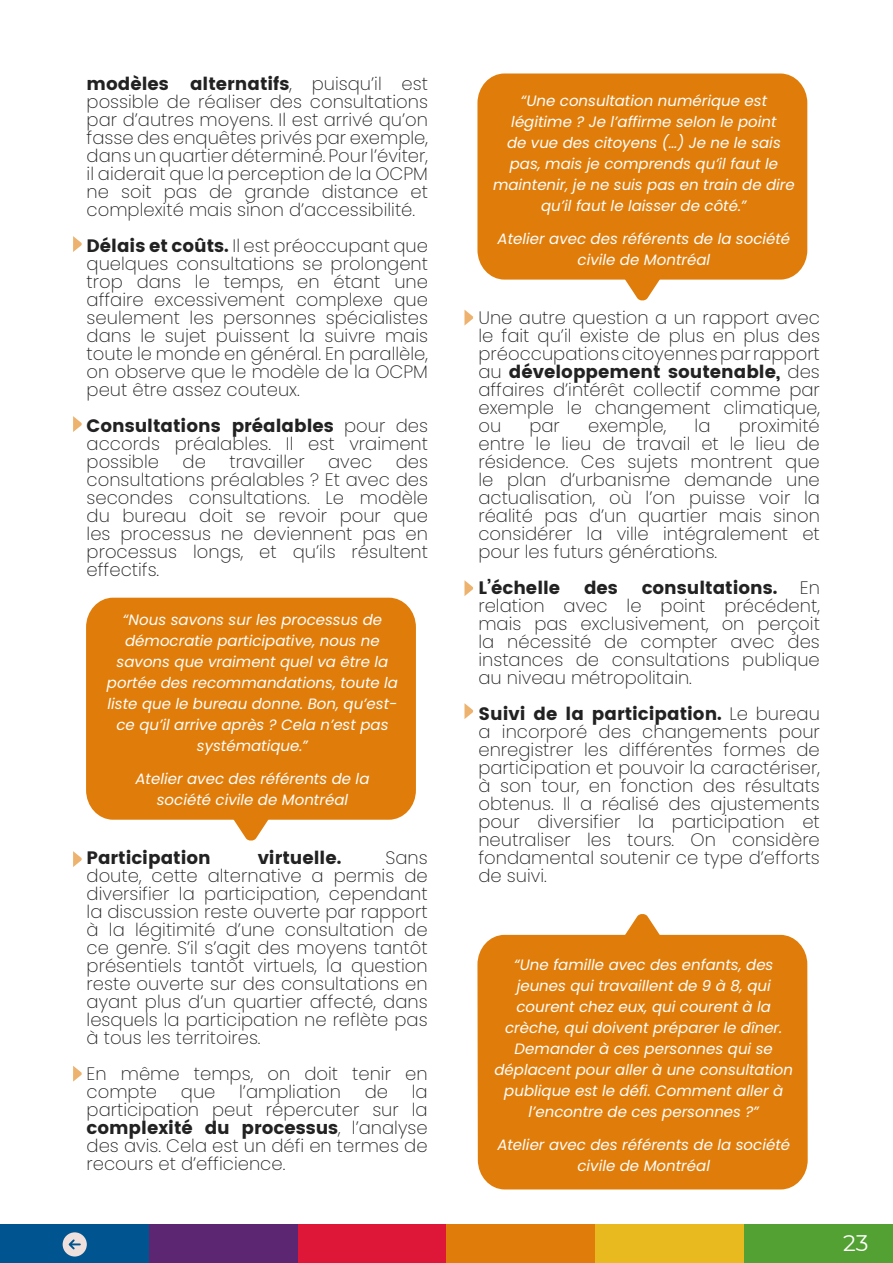
<style>
.page{position:relative;width:893px;height:1263px;background:#fff}
.page>*{position:absolute;margin:0;border:0;box-sizing:border-box;transform-origin:0 0}
.t1{font:22.5px "Montserrat";color:#fff}
.t2{font:200 18px/18px "Poppins";color:#222;text-align:justify}
.t3{font:700 18px "Poppins";color:#222}
.t4{font:italic 15px/21px "Poppins";color:#fefefe;text-align:center}
.s1{font-weight:700}
</style>
<div class="page">
<div style="left:0;top:1225px;width:149px;height:38px;background:#00548f"></div>
<div style="left:149px;top:1225px;width:149px;height:38px;background:#5c2673"></div>
<div style="left:298px;top:1225px;width:148px;height:38px;background:#de1738"></div>
<div style="left:446px;top:1225px;width:149px;height:38px;background:#e07d0a"></div>
<div style="left:595px;top:1225px;width:149px;height:38px;background:#e8ba1f"></div>
<div style="left:744px;top:1225px;width:149px;height:38px;background:#54a133"></div>
<div style="left:477px;top:74px;width:330px;height:206px;background:#e07d0a;border-radius:28px"></div>
<svg style="left:611px;top:279px;width:62px;height:22px"></svg>
<div style="left:477px;top:935px;width:331px;height:254px;background:#e07d0a;border-radius:28px"></div>
<svg style="left:611px;top:914px;width:62px;height:21px"></svg>
<div style="left:86px;top:598px;width:330px;height:222px;background:#e07d0a;border-radius:28px"></div>
<svg style="left:220px;top:819px;width:62px;height:22px"></svg>
<svg style="left:73px;top:236px;width:9px;height:16px"></svg>
<svg style="left:73px;top:416px;width:9px;height:16px"></svg>
<svg style="left:464px;top:310px;width:9px;height:16px"></svg>
<svg style="left:464px;top:580px;width:9px;height:16px"></svg>
<svg style="left:464px;top:703px;width:9px;height:16px"></svg>
<svg style="left:73px;top:851px;width:9px;height:16px"></svg>
<svg style="left:73px;top:1066px;width:9px;height:16px"></svg>
<svg style="left:63px;top:1232px;width:24px;height:24px"></svg>
<p class="t2" style="left:87px;top:75px;width:343px"><span class="s1">modèles alternatifs</span>, puisqu’il est possible de réaliser des consultations par d’autres moyens. Il est arrivé qu’on fasse des enquêtes privés par exemple, dans un quartier déterminé. Pour l’éviter, il aiderait que la perception de la OCPM ne soit pas de grande distance et complexité mais sinon d’accessibilité.</p>
<p class="t2" style="left:87px;top:237px;width:343px"><span class="s1">Délais et coûts.</span> Il est préoccupant que quelques consultations se prolongent trop dans le temps, en étant une affaire excessivement complexe que seulement les personnes spécialistes dans le sujet puissent la suivre mais toute le monde en général. En parallèle, on observe que le modèle de la OCPM peut être assez couteux.</p>
<p class="t2" style="left:87px;top:417px;width:343px"><span class="s1">Consultations préalables</span> pour des accords préalables. Il est vraiment possible</p>
<p class="t2" style="left:183px;top:453px;width:25px">de</p>
<p class="t2" style="left:229px;top:453px;width:77px">travailler</p>
<p class="t2" style="left:328px;top:453px;width:46px">avec</p>
<p class="t2" style="left:87px;top:453px;width:343px;text-indent:309px">des consultations préalables ? Et avec des secondes consultations. Le modèle du bureau doit se revoir pour que les processus ne deviennent pas en processus longs, et qu’ils résultent effectifs.</p>
<p class="t4" style="left:107px;top:610px;width:292px">“Nous savons sur les processus de démocratie participative, nous ne savons que vraiment quel va être la portée des recommandations, toute la liste que le bureau donne. Bon, qu’est&shy;ce qu’il arrive après ? Cela n’est pas systématique.”</p>
<p class="t4" style="left:136px;top:769px;width:235px">Atelier avec des référents de la société civile de Montréal</p>
<p class="t3" style="left:87px;top:847px;width:126px">Participation</p>
<p class="t3" style="left:258px;top:847px;width:85px">virtuelle.</p>
<p class="t2" style="left:87px;top:849px;width:343px;text-indent:299px">Sans doute, cette alternative a permis de diversifier la participation, cependant la discussion reste ouverte par rapport à la légitimité d’une consultation de ce genre. S’il s’agit des moyens tantôt présentiels tantôt virtuels, la question reste ouverte sur des consultations en ayant plus d’un quartier affecté, dans lesquels la participation ne reflète pas à tous les territoires.</p>
<p class="t2" style="left:87px;top:1065px;width:343px">En même temps, on doit tenir en compte</p>
<p class="t2" style="left:181px;top:1083px;width:36px">que</p>
<p class="t2" style="left:239px;top:1083px;width:103px">l’ampliation</p>
<p class="t2" style="left:365px;top:1083px;width:25px">de</p>
<p class="t2" style="left:87px;top:1083px;width:343px;text-indent:325px">la participation peut répercuter sur la <span class="s1">complexité du processus</span>, l’analyse des avis. Cela est un défi en termes de recours et d’efficience.</p>
<p class="t4" style="left:493px;top:90px;width:303px">“Une consultation numérique est légitime ? Je l’affirme selon le point<br>de vue des citoyens (…) Je ne le sais pas, mais je comprends qu’il faut le maintenir, je ne suis pas en train de dire qu’il faut le laisser de côté.”</p>
<p class="t4" style="left:498px;top:228px;width:294px">Atelier avec des référents de la société civile de Montréal</p>
<p class="t2" style="left:478px;top:309px;width:343px">Une autre question a un rapport avec le fait qu’il existe de plus en plus des préoccupations citoyennes par rapport au <span class="s1">développement soutenable,</span> des affaires d’intérêt collectif comme par exemple le changement climatique, ou</p>
<p class="t2" style="left:478px;top:417px;width:343px;text-indent:260px">proximité entre le lieu de travail et le lieu de résidence. Ces sujets montrent que le plan d’urbanisme demande une actualisation, où l’on puisse voir la réalité pas d’un quartier mais sinon considérer la ville intégralement et pour les futurs générations.</p>
<p class="t3" style="left:478px;top:577px;width:83px">L’échelle</p>
<p class="t3" style="left:584px;top:577px;width:35px">des</p>
<p class="t2" style="left:529px;top:417px;width:32px">par</p>
<p class="t2" style="left:588px;top:417px;width:80px">exemple,</p>
<p class="t2" style="left:695px;top:417px;width:17px">la</p>
<p class="t2" style="left:478px;top:579px;width:343px;text-indent:163px"><span class="s1">consultations.</span> En relation avec le point précédent, mais pas exclusivement, on perçoit la nécessité de compter avec des instances de consultations publique au niveau métropolitain.</p>
<p class="t2" style="left:478px;top:705px;width:343px"><span class="s1">Suivi de la participation.</span> Le bureau a incorporé des changements pour enregistrer les différentes formes de participation et pouvoir la caractériser, à son tour, en fonction des résultats obtenus. Il a réalisé des ajustements pour diversifier la participation et neutraliser les tours. On considère fondamental soutenir ce type d’efforts de suivi.</p>
<p class="t4" style="left:494px;top:954px;width:300px">“Une famille avec des enfants, des jeunes qui travaillent de 9 à 8, qui courent chez eux, qui courent à la crèche, qui doivent préparer le dîner.<br>Demander à ces personnes qui se déplacent pour aller à une consultation publique est le défi. Comment aller à l’encontre de ces personnes ?”</p>
<p class="t4" style="left:497px;top:1134px;width:294px">Atelier avec des référents de la société civile de Montréal</p>
<p class="t1" style="left:843px;top:1227px;width:27px">23</p>
</div>
